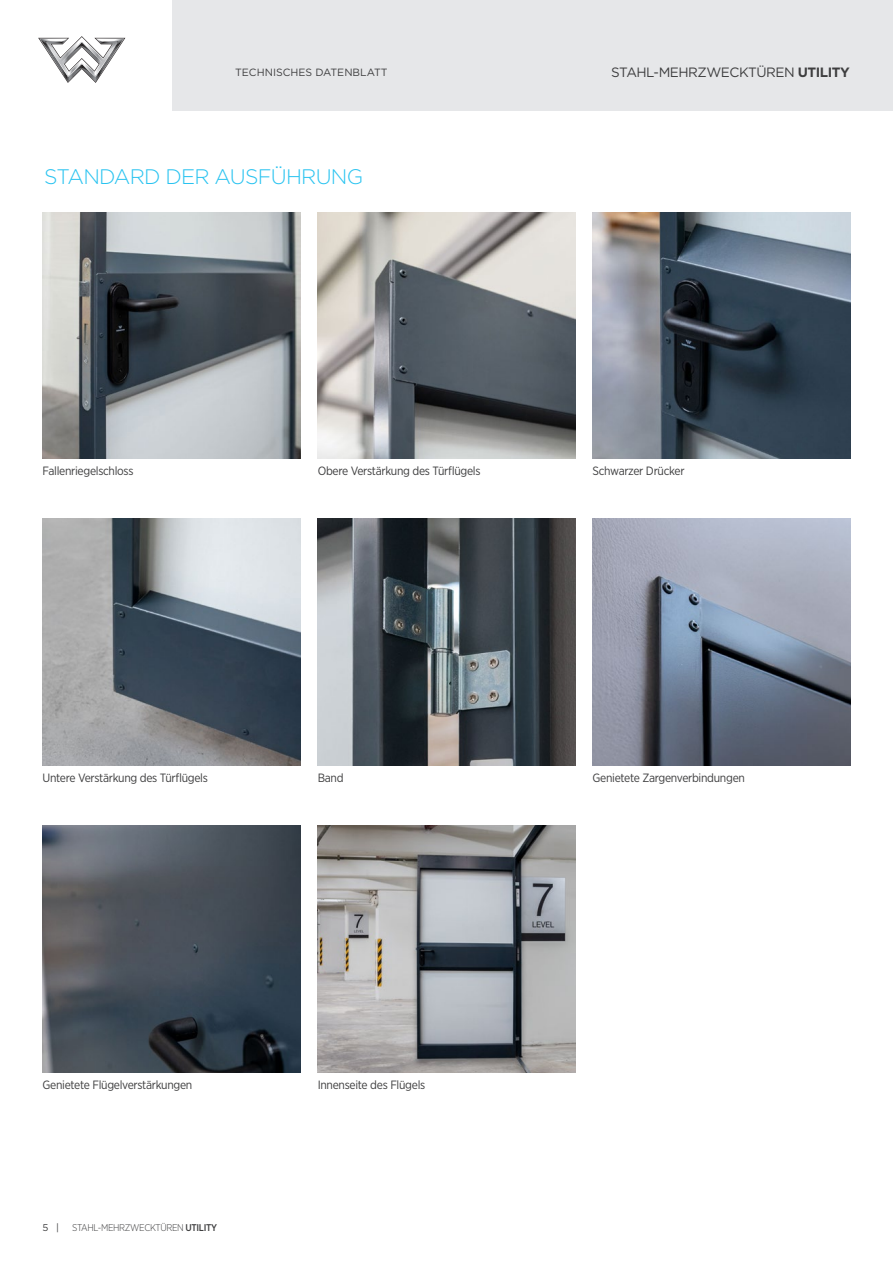
<style>
.page{position:relative;width:893px;height:1263px;background:#fff}
.page>*{position:absolute;margin:0;border:0;box-sizing:border-box;transform-origin:0 0}
.Naglowek{font:300 21px "Gotham";letter-spacing:-.035em;color:#29c3f0}
.t1{font:13.5px "Gotham";letter-spacing:-.035em;color:#3e3e3f}
.t2{font:12px "Gotham Narrow";letter-spacing:-.025em;color:#3e3e3f}
.t3{font:10.5px "Gotham";color:#3e3e3f}
.t4{font:300 9.75px "Gotham Narrow";letter-spacing:-.035em;color:#3e3e3f}
.t5{font:9.75px "Gotham";color:#3e3e3f}
.s1{font-weight:700}
.s2{font-weight:500}
</style>
<div class="page">
<div style="left:172px;top:0;width:721px;height:111px;background:#e6e7e9"></div>
<svg style="left:38px;top:36px;width:87px;height:47px"></svg>
<img style="left:43px;top:212px;width:257px;height:247px">
<img style="left:318px;top:212px;width:258px;height:247px">
<img style="left:593px;top:212px;width:258px;height:247px">
<img style="left:43px;top:519px;width:257px;height:246px">
<img style="left:318px;top:519px;width:258px;height:246px">
<img style="left:593px;top:519px;width:258px;height:246px">
<img style="left:43px;top:825px;width:257px;height:247px">
<img style="left:318px;top:825px;width:258px;height:247px">
<p class="t3" style="left:235px;top:66px;width:154px">TECHNISCHES DATENBLATT</p>
<p class="t1" style="left:611px;top:64px;width:240px">STAHL-MEHRZWECKTÜREN <span class="s1">UTILITY</span></p>
<p class="Naglowek" style="left:44px;top:163px;width:321px">STANDARD DER AUSFÜHRUNG</p>
<p class="t2" style="left:43px;top:463px;width:92px">Fallenriegelschloss</p>
<p class="t2" style="left:318px;top:463px;width:164px">Obere Verstärkung des Türflügels</p>
<p class="t2" style="left:592px;top:463px;width:94px">Schwarzer Drücker</p>
<p class="t2" style="left:43px;top:770px;width:167px">Untere Verstärkung des Türflügels</p>
<p class="t2" style="left:318px;top:770px;width:27px">Band</p>
<p class="t2" style="left:592px;top:770px;width:154px">Genietete Zargenverbindungen</p>
<p class="t2" style="left:43px;top:1078px;width:151px">Genietete Flügelverstärkungen</p>
<p class="t5" style="left:43px;top:1221px;width:18px">5 |</p>
<p class="t4" style="left:72px;top:1222px;width:146px">STAHL-MEHRZWECKTÜREN <span class="s2">UTILITY</span></p>
<p class="t2" style="left:318px;top:1078px;width:109px">Innenseite des Flügels</p>
</div>
